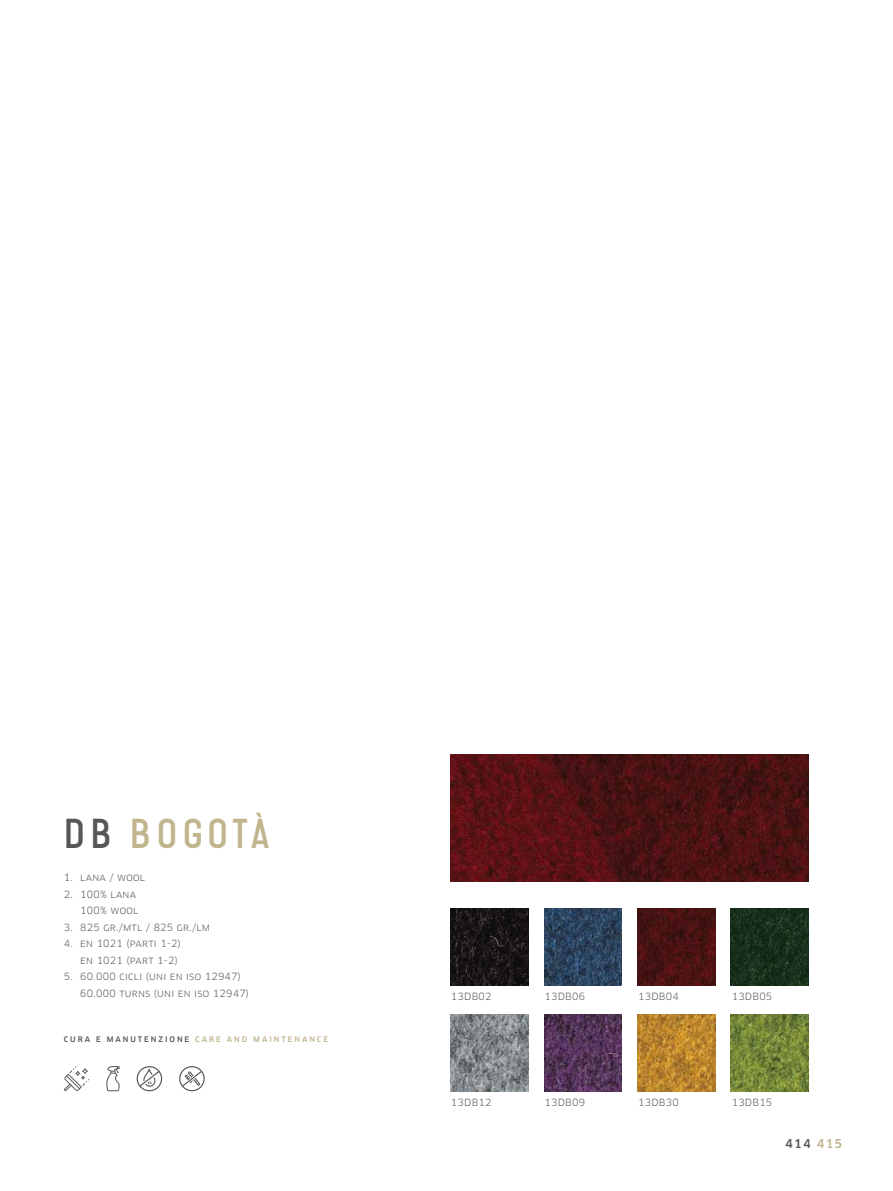
<style>
.page{position:relative;width:893px;height:1191px;background:#fff}
.page>*{position:absolute;margin:0;border:0;box-sizing:border-box;transform-origin:0 0}
.t1{font:500 expanded 39px "Kapra Neue Pro";letter-spacing:.145em;color:#c0b58d}
.t2{font:500 12px "Clan Pro";letter-spacing:.1em;color:#575757}
.t3{font:9.75px/16.5px "Clan Pro";letter-spacing:.025em;color:#575757}
.t4{font:500 7.5px "Clan Pro";letter-spacing:.26em;color:#c0b58d}
.s1{color:#575757}
.s2{color:#c0b58d}
</style>
<div class="page">
<img style="left:544px;top:909px;width:77px;height:77px">
<img style="left:451px;top:1014px;width:77px;height:77px">
<img style="left:544px;top:1014px;width:77px;height:77px">
<img style="left:637px;top:909px;width:78px;height:77px">
<img style="left:451px;top:909px;width:77px;height:77px">
<img style="left:731px;top:909px;width:77px;height:77px">
<img style="left:451px;top:754px;width:357px;height:128px">
<img style="left:731px;top:1014px;width:77px;height:77px">
<img style="left:637px;top:1014px;width:78px;height:77px">
<svg style="left:137px;top:1066px;width:25px;height:25px"></svg>
<svg style="left:179px;top:1066px;width:26px;height:25px"></svg>
<svg style="left:106px;top:1066px;width:14px;height:25px"></svg>
<svg style="left:64px;top:1066px;width:25px;height:25px"></svg>
<h1 class="t1" style="left:64px;top:819px;width:207px"><span class="s1">DB</span> BOGOTÀ</h1>
<p class="t3" style="left:64px;top:870px;width:83px">1. lana / wool</p>
<p class="t3" style="left:64px;top:886px;width:76px;text-align:right">2. 100% lana<br>100% wool</p>
<p class="t3" style="left:64px;top:919px;width:148px">3. 825 gr./mtl / 825 gr./lm</p>
<p class="t3" style="left:80px;top:936px;width:102px;text-indent:-16px">4. en 1021 (parti 1-2) en 1021 (part 1-2)</p>
<p class="t3" style="left:80px;top:969px;width:170px;text-indent:-16px">5. 60.000 cicli (uni en iso 12947)<br>60.000 turns (uni en iso 12947)</p>
<p class="t4" style="left:64px;top:1036px;width:266px"><span class="s1">CURA E MANUTENZIONE</span> CARE AND MAINTENANCE</p>
<p class="t3" style="left:451px;top:989px;width:42px">13DB02</p>
<p class="t3" style="left:544px;top:989px;width:42px">13DB06</p>
<p class="t3" style="left:638px;top:989px;width:42px">13DB04</p>
<p class="t3" style="left:731px;top:989px;width:42px">13DB05</p>
<p class="t3" style="left:451px;top:1095px;width:42px">13DB12</p>
<p class="t3" style="left:544px;top:1095px;width:42px">13DB09</p>
<p class="t3" style="left:638px;top:1095px;width:42px">13DB30</p>
<p class="t3" style="left:731px;top:1095px;width:42px">13DB15</p>
<p class="t2" style="left:785px;top:1139px;width:59px">414 <span class="s2">415</span></p>
</div>
